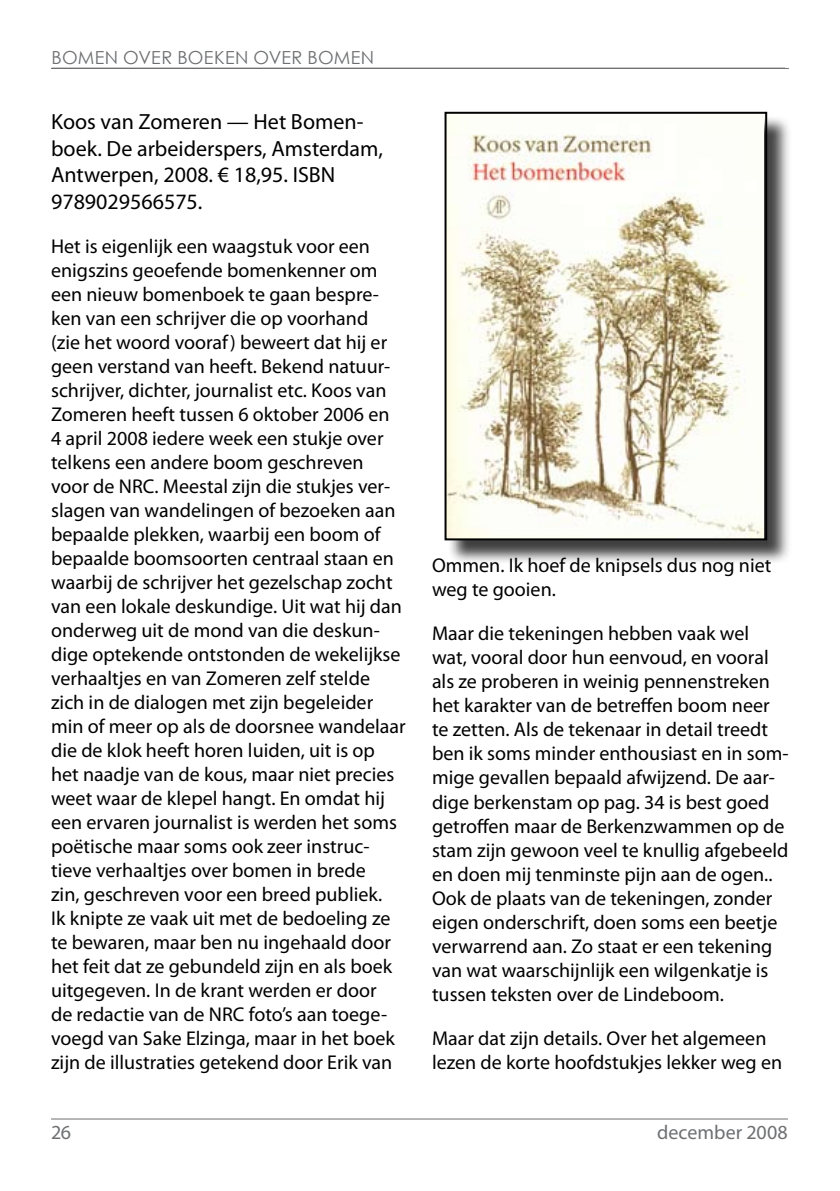
<style>
.page{position:relative;width:840px;height:1191px;background:#fff}
.page>*{position:absolute;margin:0;border:0;box-sizing:border-box;transform-origin:0 0}
.t1{font:22px/26.4px "Myriad Pro";color:#000}
.t2{font:20px/24px "Myriad Pro";color:#000}
.t3{font:20px "Myriad Pro";color:#6d6f71}
.t4{font:18px "Century Gothic";color:#6d6f71}
</style>
<div class="page">
<hr style="left:51px;top:1118px;width:736px;height:1px;background:#6d6f71">
<hr style="left:51px;top:68px;width:737px;height:1px;background:#6d6f71">
<div style="left:447px;top:115px;width:344px;height:450px;background:#000;opacity:.75"></div>
<img style="left:447px;top:115px;width:316px;height:422px">
<div style="left:444px;top:112px;width:322px;height:428px;border:2px solid #000"></div>
<p class="t4" style="left:52px;top:45px;width:14px">BOMEN</p>
<p class="t4" style="left:123px;top:45px;width:13px">OVE</p>
<p class="t4" style="left:161px;top:45px;width:105px">R BOEKEN OVE</p>
<p class="t4" style="left:291px;top:45px;width:41px">R BOMEN</p>
<p class="t1" style="left:51px;top:108px;width:333px">Koos van Zomeren — Het Bomen&shy;boek. De arbeiderspers, Amsterdam,<br>Antwerpen, 2008. € 18,95. ISBN<br>9789029566575.</p>
<p class="t2" style="left:51px;top:233px;width:356px">Het is eigenlijk een waagstuk voor een enigszins geoefende bomenkenner om een nieuw bomenboek te gaan bespre&shy;ken van een schrijver die op voorhand<br>(zie het woord vooraf) beweert dat hij er geen verstand van heeft. Bekend natuur&shy;schrijver, dichter, journalist etc. Koos van Zomeren heeft tussen 6 oktober 2006 en<br>4 april 2008 iedere week een stukje over telkens een andere boom geschreven voor de NRC. Meestal zijn die stukjes ver&shy;slagen van wandelingen of bezoeken aan bepaalde plekken, waarbij een boom of bepaalde boomsoorten centraal staan en waarbij de schrijver het gezelschap zocht van een lokale deskundige. Uit wat hij dan onderweg uit de mond van die deskun&shy;dige optekende ontstonden de wekelijkse verhaaltjes en van Zomeren zelf stelde zich in de dialogen met zijn begeleider min of meer op als de doorsnee wandelaar die de klok heeft horen luiden, uit is op het naadje van de kous, maar niet precies weet waar de klepel hangt. En omdat hij een ervaren journalist is werden het soms poëtische maar soms ook zeer instruc&shy;tieve verhaaltjes over bomen in brede<br>zin, geschreven voor een breed publiek.<br>I k knipte ze vaak uit met de bedoeling ze te bewaren, maar ben nu ingehaald door het feit dat ze gebundeld zijn en als boek uitgegeven. I n de krant werden er door<br>de redactie van de NRC foto’s aan toege&shy;voegd van Sake Elzinga, maar in het boek zijn de illustraties getekend door Erik van</p>
<p class="t2" style="left:432px;top:553px;width:341px">Ommen. I k hoef de knipsels dus nog niet weg te gooien.</p>
<p class="t2" style="left:432px;top:621px;width:358px">Maar die tekeningen hebben vaak wel wat, vooral door hun eenvoud, en vooral als ze proberen in weinig pennenstreken het karakter van de betreffen boom neer te zetten. Als de tekenaar in detail treedt ben ik soms minder enthousiast en in som&shy;mige gevallen bepaald afwijzend. De aar&shy;dige berkenstam op pag. 34 is best goed getroffen maar de Berkenzwammen op de stam zijn gewoon veel te knullig afgebeeld en doen mij tenminste pijn aan de ogen..<br>Ook de plaats van de tekeningen, zonder eigen onderschrift, doen soms een beetje verwarrend aan. Zo staat er een tekening van wat waarschijnlijk een wilgenkatje is tussen teksten over de Lindeboom.</p>
<p class="t2" style="left:432px;top:1025px;width:351px">Maar dat zijn details. Over het algemeen lezen de korte hoofdstukjes lekker weg en</p>
<p class="t3" style="left:51px;top:1120px;width:22px">26</p>
<p class="t3" style="left:656px;top:1120px;width:132px">december 2008</p>
</div>
